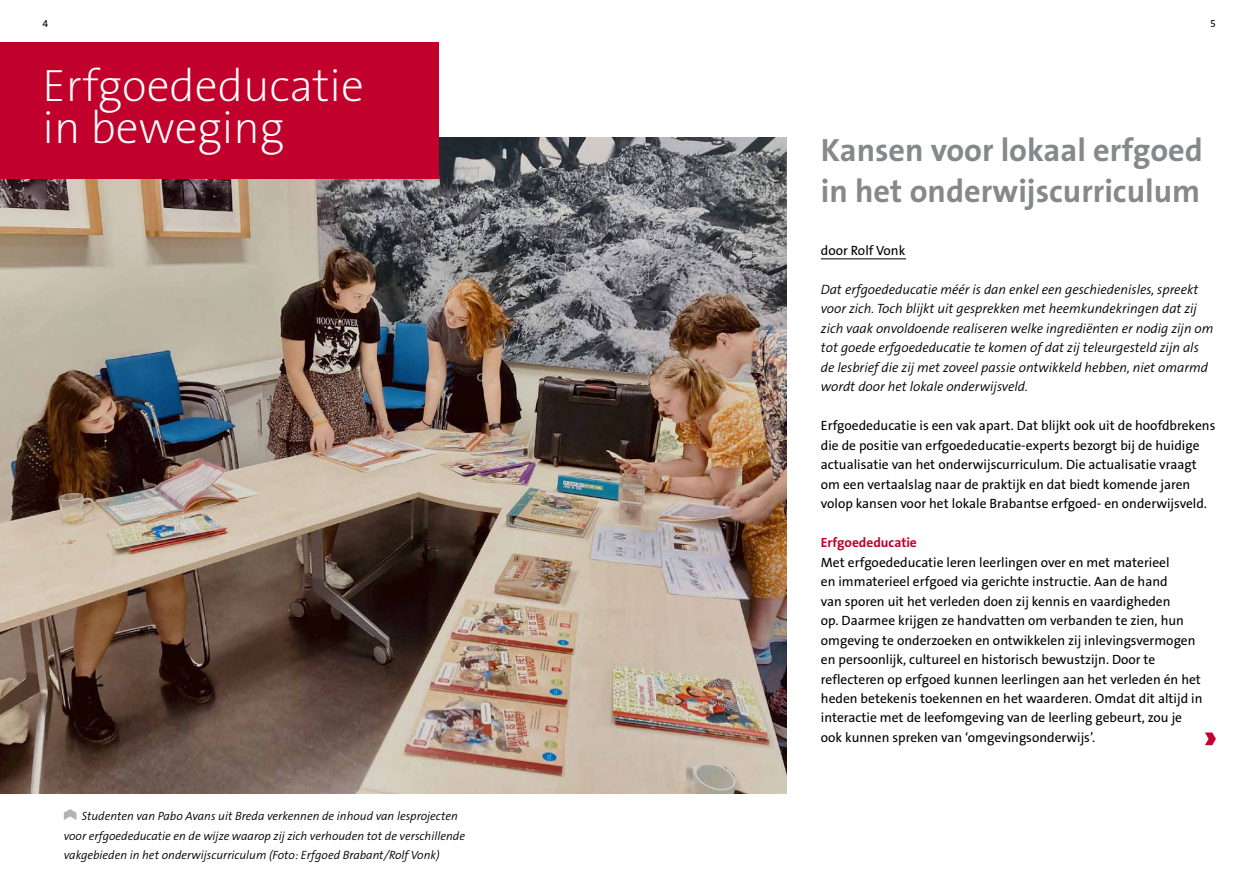
<style>
.page{position:relative;width:1259px;height:893px;background:#fff}
.page>*{position:absolute;margin:0;border:0;box-sizing:border-box;transform-origin:0 0}
.t1{font:200 45.6px/41.8px "The Sans B2";color:#fff}
.t2{font:700 32.4px/40.5px "The Sans B7";color:#87888a}
.t3{font:13.5px/19.5px "The Sans B5 Plain";color:#000}
.t4{font:italic 300 13.5px/19.5px "The Sans B4";color:#000}
.t5{font:700 13.5px "The Sans B7";color:#c1002b}
.t6{font:italic 300 12px/19.5px "The Sans B4";color:#000}
.t7{font:10.5px "The Sans B5 Plain";color:#000}
</style>
<div class="page">
<img style="left:0;top:138px;width:787px;height:655px">
<div style="left:0;top:43px;width:438px;height:136px;background:#c1002b"></div>
<hr style="left:821px;top:259px;width:85px;height:1px;background:#000">
<svg style="left:1205px;top:732px;width:11px;height:13px"></svg>
<svg style="left:64px;top:809px;width:12px;height:11px"></svg>
<p class="t7" style="left:43px;top:18px;width:7px">4</p>
<p class="t7" style="left:1210px;top:18px;width:7px">5</p>
<h1 class="t1" style="left:43px;top:67px;width:323px">Erfgoededucatie in beweging</h1>
<p class="t6" style="left:64px;top:807px;width:403px;text-indent:18px">Studenten van Pabo Avans uit Breda verkennen de inhoud van lesprojecten voor erfgoededucatie en de wijze waarop zij zich verhouden tot de verschillende vakgebieden in het onderwijscurriculum (Foto: Erfgoed Brabant/Rolf Vonk)</p>
<h2 class="t2" style="left:821px;top:131px;width:383px">Kansen voor lokaal erfgoed in het onderwijscurriculum</h2>
<p class="t3" style="left:821px;top:241px;width:86px">door Rolf Vonk</p>
<p class="t4" style="left:821px;top:280px;width:394px">Dat erfgoededucatie méér is dan enkel een geschiedenisles, spreekt voor zich. Toch blijkt uit gesprekken met heemkundekringen dat zij zich vaak onvoldoende realiseren welke ingrediënten er nodig zijn om tot goede erfgoededucatie te komen of dat zij teleurgesteld zijn als de lesbrief die zij met zoveel passie ontwikkeld hebben, niet omarmd wordt door het lokale onderwijsveld.</p>
<p class="t3" style="left:821px;top:416px;width:396px">Erfgoededucatie is een vak apart. Dat blijkt ook uit de hoofdbrekens die de positie van erfgoededucatie-experts bezorgt bij de huidige actualisatie van het onderwijscurriculum. Die actualisatie vraagt om een vertaalslag naar de praktijk en dat biedt komende jaren volop kansen voor het lokale Brabantse erfgoed- en onderwijsveld.</p>
<p class="t5" style="left:821px;top:535px;width:97px">Erfgoededucatie</p>
<p class="t3" style="left:821px;top:553px;width:383px">Met erfgoededucatie leren leerlingen over en met materieel<br>en immaterieel erfgoed via gerichte instructie. Aan de hand<br>van sporen uit het verleden doen zij kennis en vaardigheden<br>op. Daarmee krijgen ze handvatten om verbanden te zien, hun omgeving te onderzoeken en ontwikkelen zij inlevingsvermogen en persoonlijk, cultureel en historisch bewustzijn. Door te reflecteren op erfgoed kunnen leerlingen aan het verleden én het heden betekenis toekennen en het waarderen. Omdat dit altijd in interactie met de leefomgeving van de leerling gebeurt, zou je ook kunnen spreken van ‘omgevingsonderwijs’.</p>
</div>
